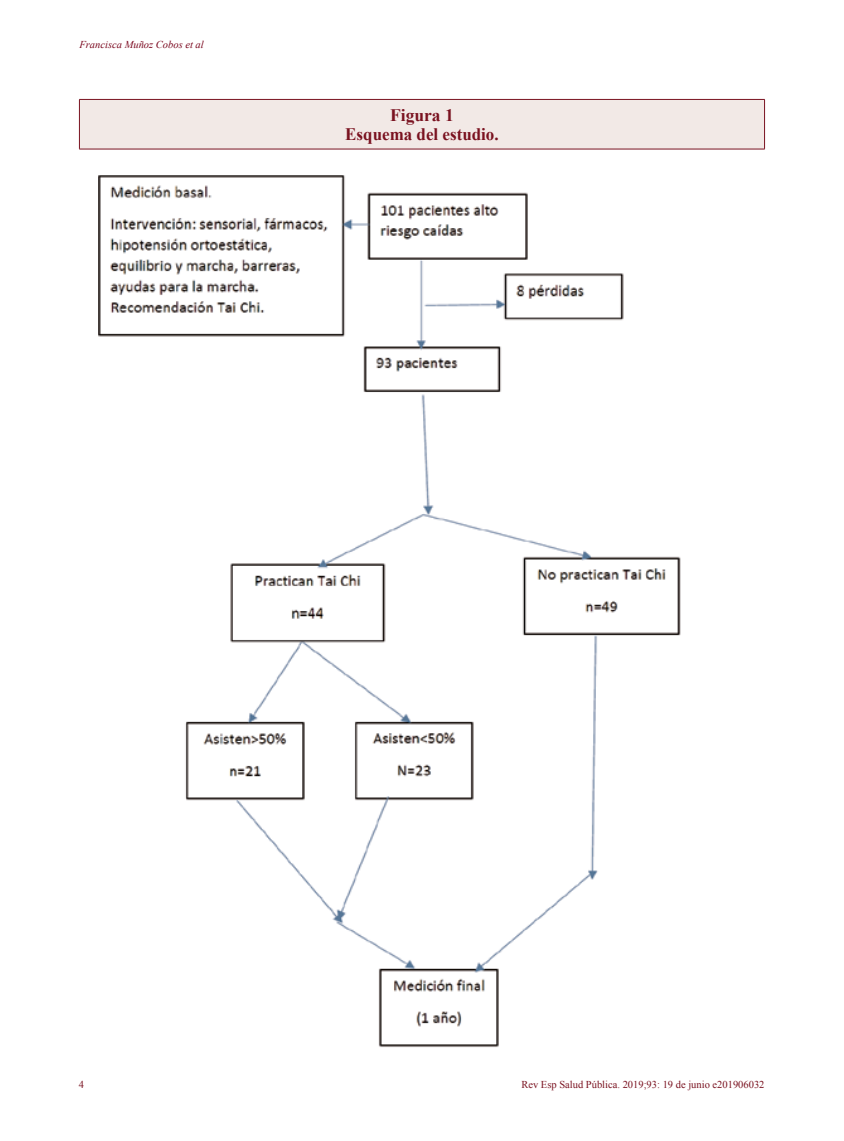
<style>
.page{position:relative;width:844px;height:1141px;background:#fff}
.page>*{position:absolute;margin:0;border:0;box-sizing:border-box;transform-origin:0 0}
.t1{font:700 17.5px/19.2px "Times New Roman";color:#7a1220;text-align:center}
.t2{font:10.5px "Times New Roman";color:#7a1220}
.t3{font:italic 10.5px "Times New Roman";color:#7a071e}
</style>
<div class="page">
<div style="left:79px;top:99px;width:685px;height:50px;background:#f2e9e6"></div>
<hr style="left:79px;top:100px;width:1px;height:49px;background:#7a1220">
<hr style="left:764px;top:100px;width:1px;height:49px;background:#7a1220">
<hr style="left:79px;top:99px;width:685px;height:1px;background:#7a1220">
<hr style="left:79px;top:149px;width:685px;height:1px;background:#7a1220">
<img style="left:98px;top:175px;width:583px;height:872px">
<p class="t3" style="left:79px;top:38px;width:126px">Francisca Muñoz Cobos et al</p>
<h1 class="t1" style="left:345px;top:105px;width:155px">Figura 1<br>Esquema del estudio.</h1>
<p class="t2" style="left:79px;top:1077px;width:7px">4</p>
<p class="t2" style="left:521px;top:1077px;width:244px">Rev Esp Salud Pública. 2019;93: 19 de junio e201906032</p>
</div>
